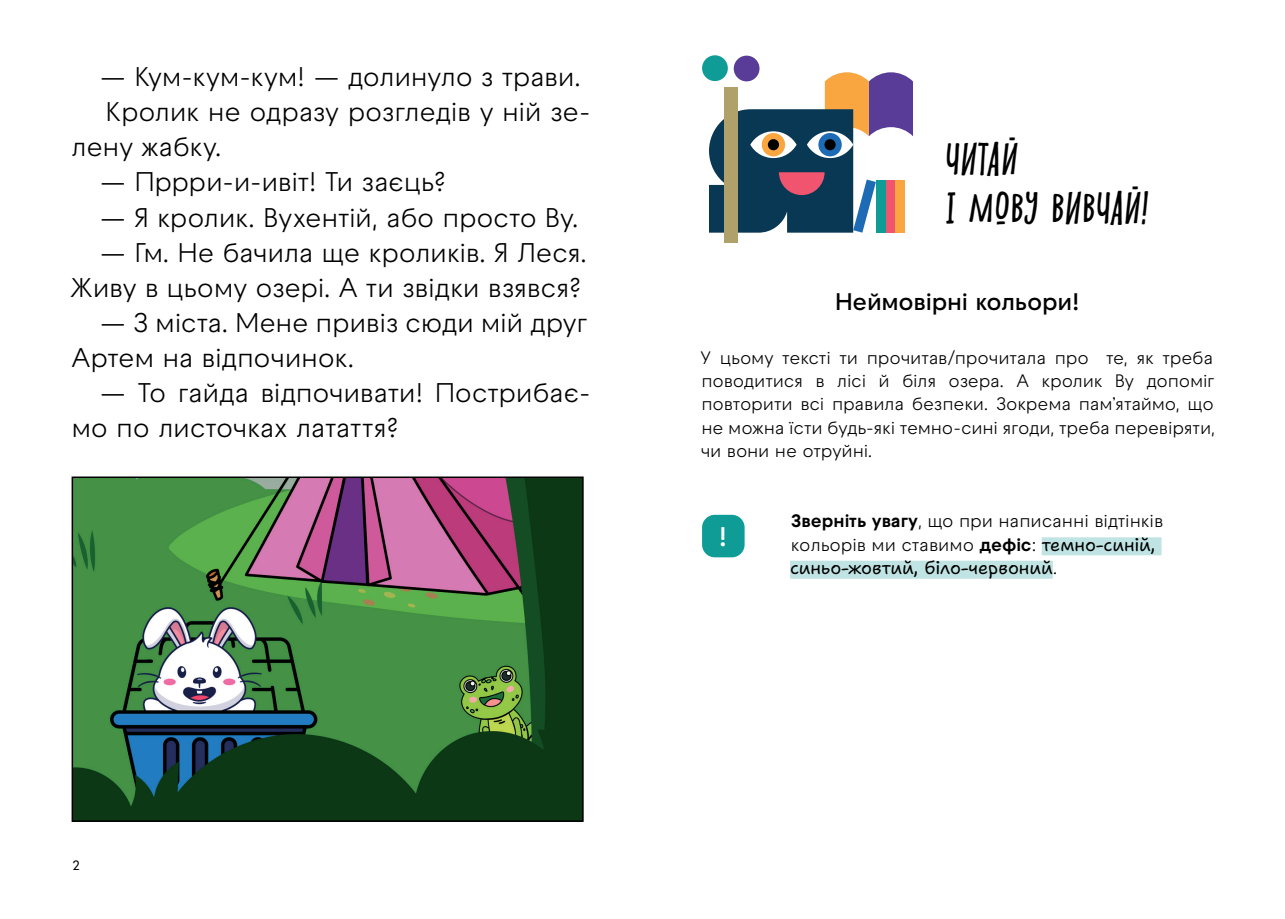
<style>
.page{position:relative;width:1285px;height:919px;background:#fff}
.page>*{position:absolute;margin:0;border:0;box-sizing:border-box;transform-origin:0 0}
.t1{font:italic 39px/48.8px "Shnobel";letter-spacing:-.02em;color:#000}
.t2{font:27px/35.1px "Raptor V3 Premium";letter-spacing:-.015em;color:#000}
.t3{font:600 27px "Raptor V3 Premium";color:#fff}
.t4{font:600 24px "Raptor V3 Premium";letter-spacing:-.01em;color:#000}
.t5{font:18px/23.4px "Raptor V3 Premium";letter-spacing:-.01em;color:#000;text-align:justify}
.t6{font:18px "Shantell Sans";letter-spacing:-.005em;color:#000}
.t7{font:500 13.5px "Raptor V3 Premium";color:#000}
.s1{font-weight:700}
.s2{font-family:"Shantell Sans"}
.s3{font-family:"Raptor V3 Premium"}
</style>
<div class="page">
<img style="left:75px;top:479px;width:505px;height:339px">
<div style="left:72px;top:476px;width:511px;height:345px;border:2px solid #000"></div>
<div style="left:1041px;top:537px;width:120px;height:18px;background:#c0e4e4"></div>
<div style="left:790px;top:560px;width:262px;height:18px;background:#c0e4e4"></div>
<div style="left:724px;top:87px;width:13px;height:155px;background:#b0a06a"></div>
<div style="left:702px;top:55px;width:25px;height:26px;background:#109c96;border-radius:50%"></div>
<div style="left:733px;top:56px;width:26px;height:25px;background:#583c98;border-radius:50%"></div>
<svg style="left:709px;top:72px;width:203px;height:161px"></svg>
<div style="left:894px;top:180px;width:10px;height:53px;background:#f9a641"></div>
<div style="left:702px;top:514px;width:42px;height:43px;background:#109c96;border-radius:13px"></div>
<p class="t2" style="left:100px;top:59px;width:482px">— Кум-кум-кум! — долинуло з трави.</p>
<p class="t2" style="left:105px;top:94px;width:486px">Кролик не одразу розгледів у ній зе-</p>
<p class="t2" style="left:71px;top:129px;width:152px">лену жабку.</p>
<p class="t2" style="left:100px;top:164px;width:348px">— Пррри-и-ивіт! Ти заєць?</p>
<p class="t2" style="left:100px;top:199px;width:480px">— Я кролик. Вухентій, або просто Ву.</p>
<p class="t2" style="left:70px;top:235px;width:518px;text-align:right">— Гм. Не бачила ще кроликів. Я Леся.<br>Живу в цьому озері. А ти звідки взявся?</p>
<p class="t2" style="left:71px;top:305px;width:517px;text-indent:28px">— З міста. Мене привіз сюди мій друг<br>Артем на відпочинок.</p>
<p class="t2" style="left:71px;top:375px;width:520px;text-indent:28px">— То гайда відпочивати! Пострибає&shy;мо по листочках латаття?</p>
<h1 class="t1" style="left:944px;top:134px;width:204px">ЧИТАЙ<br>І МОВУ ВИВЧАЙ!</h1>
<p class="t4" style="left:835px;top:284px;width:246px">Неймовірні кольори!</p>
<p class="t5" style="left:700px;top:345px;width:516px">У цьому тексті ти прочитав/прочитала про те, як треба поводитися в лісі й біля озера. А кролик Ву допоміг повторити всі правила безпеки. Зокрема пам’ятаймо, що не можна їсти будь-які темно-сині ягоди, треба перевіряти, чи вони не отруйні.</p>
<p class="t3" style="left:718px;top:516px;width:10px">!</p>
<p class="t5" style="left:790px;top:509px;width:374px"><span class="s1">Зверніть увагу</span>, що при написанні відтінків кольорів ми ставимо <span class="s1">дефіс</span>: <span class="s2">темно-синій,</span></p>
<p class="t6" style="left:790px;top:557px;width:269px">синьо-жовтий, біло-червоний<span class="s3">.</span></p>
<p class="t7" style="left:72px;top:856px;width:9px">2</p>
</div>
